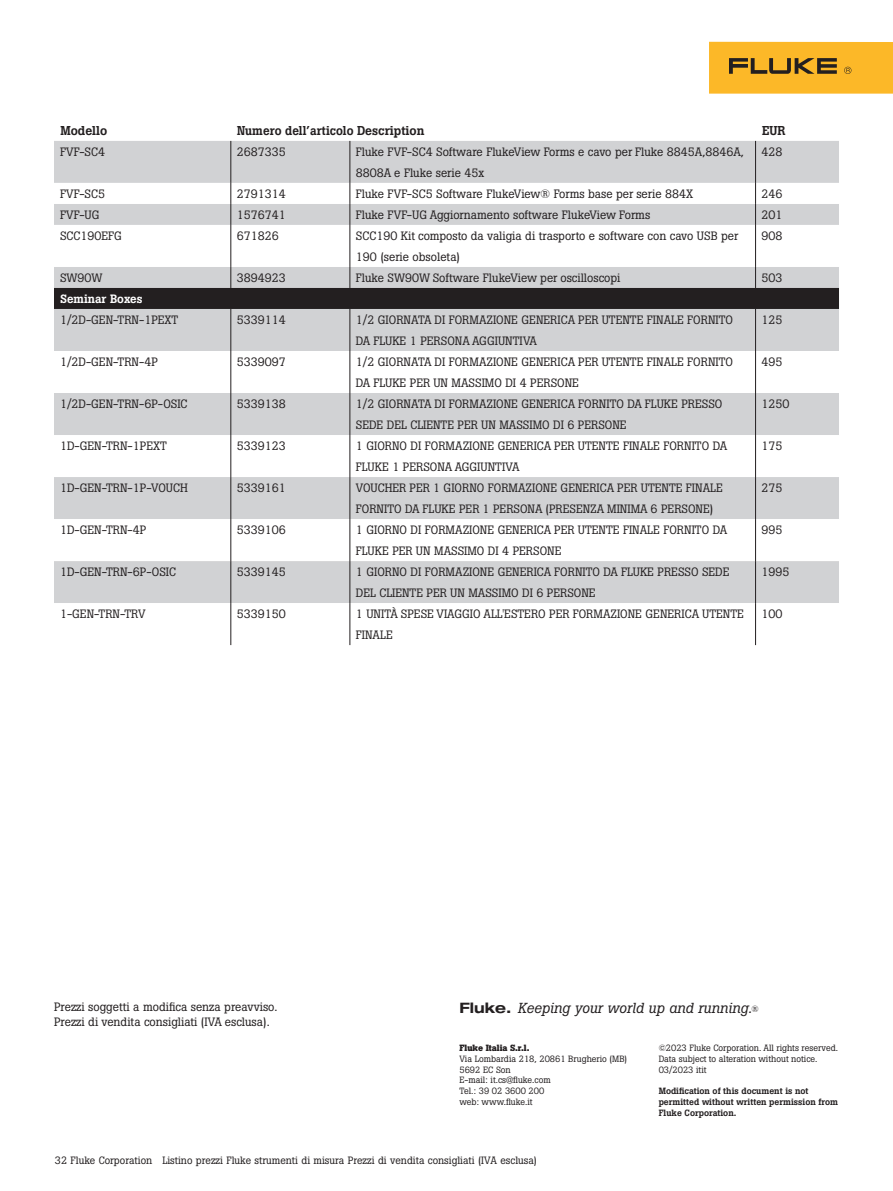
<style>
.page{position:relative;width:893px;height:1191px;background:#fff}
.page>*{position:absolute;margin:0;border:0;box-sizing:border-box;transform-origin:0 0}
.t1{font:italic 14.4px "Boton Pro";color:#231f20}
.t2{font:500 12.75px "Boton Pro";color:#231f20;scale:.96 1}
.t3{font:500 12.75px "Boton Pro";color:#231f20}
.Ordering_information{font:12px/21px "Boton Pro";color:#231f20}
.t4{font:500 12px "Boton Pro";color:#fff}
.t5{font:10.5px "Boton Pro";color:#231f20}
.Copyright_line{font:9px/10.8px "Boton Pro";color:#231f20}
.Copyright_line-2{font:500 9px/10.8px "Boton Pro";color:#231f20}
.Copyright_line-3{font:700 9px "Boton Pro";color:#231f20}
.s1{font-family:"Helvetica Neue LT Std";font-weight:700;font-style:normal;font-stretch:expanded}
.s2{font-style:normal;font-size:9px}
</style>
<div class="page">
<div style="left:54px;top:141px;width:785px;height:42px;background:#d1d2d4"></div>
<svg style="left:54px;top:183px;width:785px;height:462px"></svg>
<hr style="left:230px;top:141px;width:1px;height:42px;background:#231f20">
<hr style="left:349px;top:141px;width:1px;height:42px;background:#231f20">
<hr style="left:755px;top:141px;width:1px;height:42px;background:#231f20">
<svg style="left:230px;top:183px;width:1px;height:42px"></svg>
<svg style="left:349px;top:183px;width:1px;height:42px"></svg>
<svg style="left:755px;top:183px;width:1px;height:42px"></svg>
<hr style="left:230px;top:225px;width:1px;height:42px;background:#231f20">
<hr style="left:349px;top:225px;width:1px;height:42px;background:#231f20">
<hr style="left:755px;top:225px;width:1px;height:42px;background:#231f20">
<svg style="left:54px;top:267px;width:785px;height:42px;background:#797879"></svg>
<hr style="left:230px;top:309px;width:1px;height:42px;background:#231f20">
<hr style="left:349px;top:309px;width:1px;height:42px;background:#231f20">
<hr style="left:755px;top:309px;width:1px;height:42px;background:#231f20">
<hr style="left:230px;top:351px;width:1px;height:42px;background:#231f20">
<hr style="left:349px;top:351px;width:1px;height:42px;background:#231f20">
<hr style="left:755px;top:351px;width:1px;height:42px;background:#231f20">
<hr style="left:230px;top:393px;width:1px;height:42px;background:#231f20">
<hr style="left:349px;top:393px;width:1px;height:42px;background:#231f20">
<hr style="left:755px;top:393px;width:1px;height:42px;background:#231f20">
<hr style="left:230px;top:435px;width:1px;height:42px;background:#231f20">
<hr style="left:349px;top:435px;width:1px;height:42px;background:#231f20">
<hr style="left:755px;top:435px;width:1px;height:42px;background:#231f20">
<hr style="left:230px;top:477px;width:1px;height:42px;background:#231f20">
<hr style="left:349px;top:477px;width:1px;height:42px;background:#231f20">
<hr style="left:755px;top:477px;width:1px;height:42px;background:#231f20">
<hr style="left:230px;top:519px;width:1px;height:42px;background:#231f20">
<hr style="left:349px;top:519px;width:1px;height:42px;background:#231f20">
<hr style="left:755px;top:519px;width:1px;height:42px;background:#231f20">
<hr style="left:230px;top:561px;width:1px;height:42px;background:#231f20">
<hr style="left:349px;top:561px;width:1px;height:42px;background:#231f20">
<hr style="left:755px;top:561px;width:1px;height:42px;background:#231f20">
<hr style="left:230px;top:603px;width:1px;height:42px;background:#231f20">
<hr style="left:349px;top:603px;width:1px;height:42px;background:#231f20">
<hr style="left:755px;top:603px;width:1px;height:42px;background:#231f20">
<div style="left:709px;top:42px;width:184px;height:52px;background:#fcb828"></div>
<svg style="left:729px;top:58px;width:108px;height:16px"></svg>
<svg style="left:844px;top:67px;width:7px;height:7px"></svg>
<p class="t3" style="left:60px;top:122px;width:49px">Modello</p>
<p class="t2" style="left:237px;top:122px;width:197px">Numero dell’articolo Description</p>
<p class="t3" style="left:762px;top:122px;width:25px">EUR</p>
<p class="Ordering_information" style="left:60px;top:141px;width:47px">FVF-SC4</p>
<p class="Ordering_information" style="left:237px;top:141px;width:50px">2687335</p>
<p class="Ordering_information" style="left:356px;top:141px;width:389px">Fluke FVF-SC4 Software FlukeView Forms e cavo per Fluke 8845A,8846A,<br>8808A e Fluke serie 45x</p>
<p class="Ordering_information" style="left:761px;top:141px;width:22px">428</p>
<p class="Ordering_information" style="left:60px;top:183px;width:47px">FVF-SC5</p>
<p class="Ordering_information" style="left:237px;top:183px;width:50px">2791314</p>
<p class="Ordering_information" style="left:356px;top:183px;width:339px">Fluke FVF-SC5 Software FlukeView® Forms base per serie 884X</p>
<p class="Ordering_information" style="left:761px;top:183px;width:22px">246</p>
<p class="Ordering_information" style="left:60px;top:204px;width:41px">FVF-UG</p>
<p class="Ordering_information" style="left:237px;top:204px;width:50px">1576741</p>
<p class="Ordering_information" style="left:356px;top:204px;width:296px">Fluke FVF-UG Aggiornamento software FlukeView Forms</p>
<p class="Ordering_information" style="left:761px;top:204px;width:22px">201</p>
<p class="Ordering_information" style="left:60px;top:225px;width:63px">SCC190EFG</p>
<p class="Ordering_information" style="left:237px;top:225px;width:43px">671826</p>
<p class="Ordering_information" style="left:356px;top:225px;width:384px">SCC190 Kit composto da valigia di trasporto e software con cavo USB per<br>190 (serie obsoleta)</p>
<p class="Ordering_information" style="left:761px;top:225px;width:22px">908</p>
<p class="Ordering_information" style="left:60px;top:267px;width:44px">SW90W</p>
<p class="Ordering_information" style="left:237px;top:267px;width:50px">3894923</p>
<p class="Ordering_information" style="left:356px;top:267px;width:266px">Fluke SW90W Software FlukeView per oscilloscopi</p>
<p class="Ordering_information" style="left:761px;top:267px;width:22px">503</p>
<p class="t4" style="left:60px;top:291px;width:84px">Seminar Boxes</p>
<p class="Ordering_information" style="left:60px;top:309px;width:120px">1/2D-GEN-TRN-1PEXT</p>
<p class="Ordering_information" style="left:237px;top:309px;width:50px">5339114</p>
<p class="Ordering_information" style="left:356px;top:309px;width:379px">1/2 GIORNATA DI FORMAZIONE GENERICA PER UTENTE FINALE FORNITO<br>DA FLUKE 1 PERSONA AGGIUNTIVA</p>
<p class="Ordering_information" style="left:761px;top:309px;width:22px">125</p>
<p class="Ordering_information" style="left:60px;top:351px;width:99px">1/2D-GEN-TRN-4P</p>
<p class="Ordering_information" style="left:237px;top:351px;width:50px">5339097</p>
<p class="Ordering_information" style="left:356px;top:351px;width:379px">1/2 GIORNATA DI FORMAZIONE GENERICA PER UTENTE FINALE FORNITO<br>DA FLUKE PER UN MASSIMO DI 4 PERSONE</p>
<p class="Ordering_information" style="left:761px;top:351px;width:22px">495</p>
<p class="Ordering_information" style="left:60px;top:393px;width:129px">1/2D-GEN-TRN-6P-OSIC</p>
<p class="Ordering_information" style="left:237px;top:393px;width:50px">5339138</p>
<p class="Ordering_information" style="left:356px;top:393px;width:368px">1/2 GIORNATA DI FORMAZIONE GENERICA FORNITO DA FLUKE PRESSO<br>SEDE DEL CLIENTE PER UN MASSIMO DI 6 PERSONE</p>
<p class="Ordering_information" style="left:761px;top:393px;width:29px">1250</p>
<p class="Ordering_information" style="left:60px;top:435px;width:108px">1D-GEN-TRN-1PEXT</p>
<p class="Ordering_information" style="left:237px;top:435px;width:50px">5339123</p>
<p class="Ordering_information" style="left:356px;top:435px;width:373px">1 GIORNO DI FORMAZIONE GENERICA PER UTENTE FINALE FORNITO DA<br>FLUKE 1 PERSONA AGGIUNTIVA</p>
<p class="Ordering_information" style="left:761px;top:435px;width:22px">175</p>
<p class="Ordering_information" style="left:60px;top:477px;width:129px">1D-GEN-TRN-1P-VOUCH</p>
<p class="Ordering_information" style="left:237px;top:477px;width:50px">5339161</p>
<p class="Ordering_information" style="left:356px;top:477px;width:368px">VOUCHER PER 1 GIORNO FORMAZIONE GENERICA PER UTENTE FINALE<br>FORNITO DA FLUKE PER 1 PERSONA (PRESENZA MINIMA 6 PERSONE)</p>
<p class="Ordering_information" style="left:761px;top:477px;width:22px">275</p>
<p class="Ordering_information" style="left:60px;top:519px;width:88px">1D-GEN-TRN-4P</p>
<p class="Ordering_information" style="left:237px;top:519px;width:50px">5339106</p>
<p class="Ordering_information" style="left:356px;top:519px;width:373px">1 GIORNO DI FORMAZIONE GENERICA PER UTENTE FINALE FORNITO DA<br>FLUKE PER UN MASSIMO DI 4 PERSONE</p>
<p class="Ordering_information" style="left:761px;top:519px;width:22px">995</p>
<p class="Ordering_information" style="left:60px;top:561px;width:118px">1D-GEN-TRN-6P-OSIC</p>
<p class="Ordering_information" style="left:237px;top:561px;width:50px">5339145</p>
<p class="Ordering_information" style="left:356px;top:561px;width:375px">1 GIORNO DI FORMAZIONE GENERICA FORNITO DA FLUKE PRESSO SEDE<br>DEL CLIENTE PER UN MASSIMO DI 6 PERSONE</p>
<p class="Ordering_information" style="left:761px;top:561px;width:29px">1995</p>
<p class="Ordering_information" style="left:60px;top:603px;width:87px">1-GEN-TRN-TRV</p>
<p class="Ordering_information" style="left:237px;top:603px;width:50px">5339150</p>
<p class="Ordering_information" style="left:356px;top:603px;width:389px">1 UNITÀ SPESE VIAGGIO ALL'ESTERO PER FORMAZIONE GENERICA UTENTE<br>FINALE</p>
<p class="Ordering_information" style="left:761px;top:603px;width:22px">100</p>
<p class="Ordering_information" style="left:54px;top:996px;width:225px">Prezzi soggetti a modifica senza preavviso.</p>
<p class="Ordering_information" style="left:54px;top:1011px;width:217px">Prezzi di vendita consigliati (IVA esclusa).</p>
<p class="t1" style="left:459px;top:999px;width:301px"><span class="s1">Fluke.</span> Keeping your world up and running.<span class="s2">®</span></p>
<p class="Copyright_line-3" style="left:459px;top:1042px;width:72px">Fluke Italia S.r.l.</p>
<p class="Copyright_line" style="left:459px;top:1053px;width:169px">Via Lombardia 218, 20861 Brugherio (MB)</p>
<p class="Copyright_line" style="left:459px;top:1064px;width:53px">5692 EC Son</p>
<p class="Copyright_line" style="left:459px;top:1074px;width:93px">E-mail: it.cs@fluke.com</p>
<p class="Copyright_line" style="left:459px;top:1085px;width:86px">Tel.: 39 02 3600 200</p>
<p class="Copyright_line" style="left:459px;top:1096px;width:75px">web: www.fluke.it</p>
<p class="Copyright_line" style="left:659px;top:1042px;width:181px">©2023 Fluke Corporation. All rights reserved.<br>Data subject to alteration without notice.<br>03/2023 itit</p>
<p class="Copyright_line-2" style="left:659px;top:1085px;width:181px">Modification of this document is not permitted without written permission from<br>Fluke Corporation.</p>
<p class="t5" style="left:55px;top:1153px;width:484px">32 Fluke Corporation Listino prezzi Fluke strumenti di misura Prezzi di vendita consigliati (IVA esclusa)</p>
</div>
